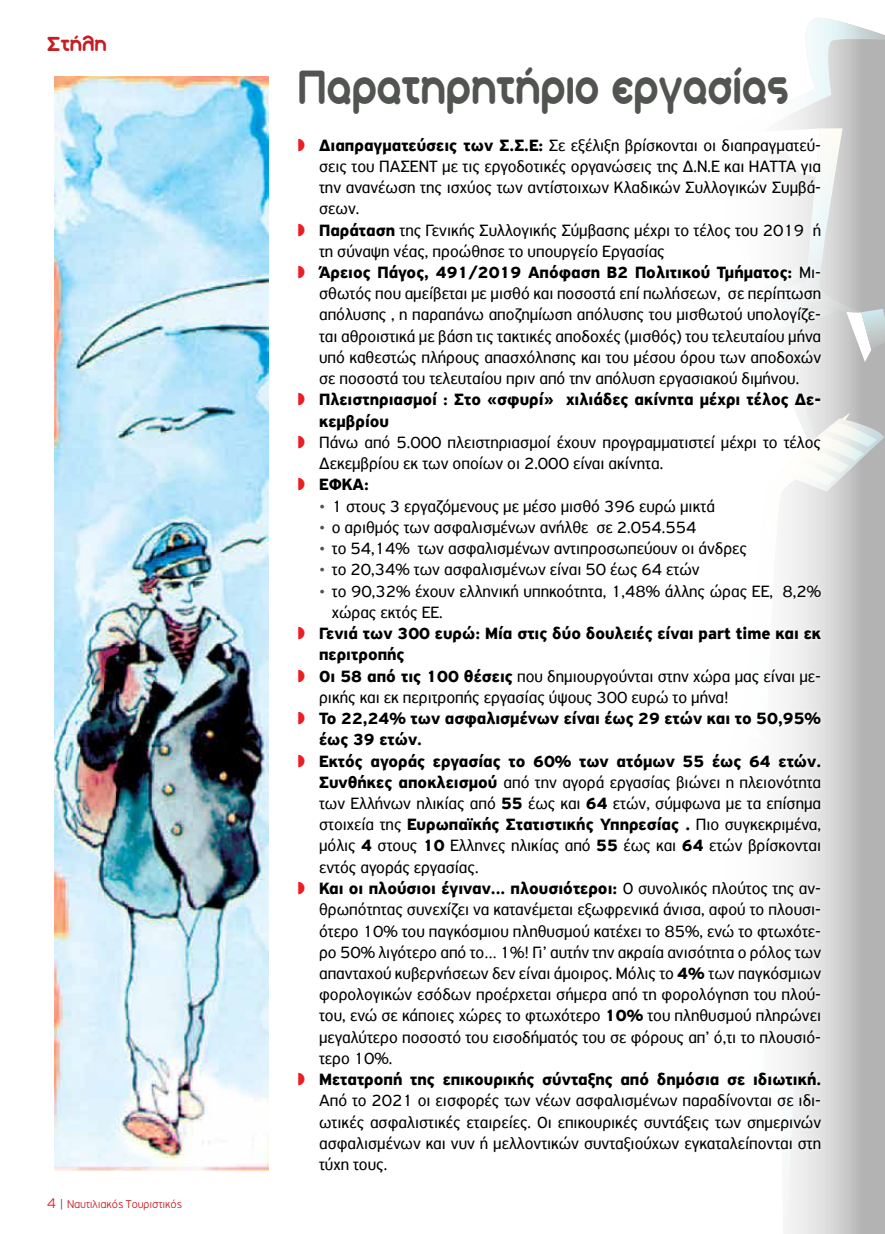
<style>
.page{position:relative;width:885px;height:1234px;background:#fff}
.page>*{position:absolute;margin:0;border:0;box-sizing:border-box;transform-origin:0 0}
.t1{font:52.2px "Aka Acid GR Soft Ice Cream";letter-spacing:.01em;color:#525451;scale:.83 1}
.t2{font:22.05px "Aka Acid GR Soft Ice Cream";letter-spacing:.01em;color:#c61d23;scale:.95 1}
.t3{font:17.25px/21.3px "PF Highway Sans Pro";color:#000}
.t4{font:700 17.25px/21.3px "PF Highway Sans Pro";color:#000}
.t5{font:300 12px "PF Highway Gothic";letter-spacing:-.01em;color:#c61d23}
.s1{font-size:15px;color:#ed1d24}
.s2{color:#525451}
.s3{font-weight:700}
</style>
<div class="page">
<svg style="left:793px;top:17px;width:91px;height:1216px;background:#bbb"></svg>
<svg style="left:825px;top:491px;width:25px;height:625px;background:#d2d2d2"></svg>
<svg style="left:793px;top:18px;width:91px;height:473px;background:#cbcdcd"></svg>
<svg style="left:784px;top:1176px;width:9px;height:57px"></svg>
<img style="left:55px;top:77px;width:213px;height:1092px">
<div style="left:294px;top:63px;width:531px;height:1113px;background:#fff"></div>
<p class="t2" style="left:47px;top:32px;width:64px">Στήλη</p>
<p class="t5" style="left:47px;top:1197px;width:137px"><span class="s1">4</span> <span class="s2">|</span> Ναυτιλιακός Τουριστικός</p>
<h1 class="t1" style="left:298px;top:61px;width:592px">Παρατηρητήριο εργασίας</h1>
<p class="t3" style="left:319px;top:134px;width:503px"><span class="s3">Διαπραγματεύσεις των Σ.Σ.Ε:</span> Σε εξέλιξη βρίσκονται οι διαπραγματεύ&shy;σεις του ΠΑΣΕΝΤ με τις εργοδοτικές οργανώσεις της Δ.Ν.Ε και ΗΑΤΤΑ για την ανανέωση της ισχύος των αντίστοιχων Κλαδικών Συλλογικών Συμβά&shy;σεων.<br><span class="s3">Παράταση</span> της Γενικής Συλλογικής Σύμβασης μέχρι το τέλος του 2019 ή τη σύναψη νέας, προώθησε το υπουργείο Εργασίας<br><span class="s3">Άρειος Πάγος, 491/2019 Απόφαση Β2 Πολιτικού Τμήματος:</span> Μι&shy;σθωτός που αμείβεται με μισθό και ποσοστά επί πωλήσεων, σε περίπτωση απόλυσης , η παραπάνω αποζημίωση απόλυσης του μισθωτού υπολογίζε&shy;ται αθροιστικά με βάση τις τακτικές αποδοχές (μισθός) του τελευταίου μήνα υπό καθεστώς πλήρους απασχόλησης και του μέσου όρου των αποδοχών σε ποσοστά του τελευταίου πριν από την απόλυση εργασιακού διμήνου.</p>
<p class="t4" style="left:319px;top:389px;width:503px">Πλειστηριασμοί : Στο «σφυρί» χιλιάδες ακίνητα μέχρι τέλος Δε&shy;κεμβρίου</p>
<p class="t3" style="left:319px;top:431px;width:503px">Πάνω από 5.000 πλειστηριασμοί έχουν προγραμματιστεί μέχρι το τέλος<br>Δεκεμβρίου εκ των οποίων οι 2.000 είναι ακίνητα.</p>
<p class="t4" style="left:319px;top:474px;width:51px">ΕΦΚΑ:</p>
<p class="t3" style="left:319px;top:495px;width:397px"><span class="s2">•</span> 1 στους 3 εργαζόμενους με μέσο μισθό 396 ευρώ μικτά</p>
<p class="t3" style="left:319px;top:516px;width:379px"><span class="s2">•</span> ο αριθμός των ασφαλισμένων ανήλθε σε 2.054.554</p>
<p class="t3" style="left:319px;top:537px;width:429px"><span class="s2">•</span> το 54,14% των ασφαλισμένων αντιπροσωπεύουν οι άνδρες</p>
<p class="t3" style="left:319px;top:559px;width:382px"><span class="s2">•</span> το 20,34% των ασφαλισμένων είναι 50 έως 64 ετών</p>
<p class="t3" style="left:332px;top:580px;width:490px;text-indent:-13px"><span class="s2">•</span> το 90,32% έχουν ελληνική υπηκοότητα, 1,48% άλλης ώρας ΕΕ, 8,2% χώρας εκτός ΕΕ.</p>
<p class="t3" style="left:319px;top:622px;width:503px"><span class="s3">Γενιά των 300 ευρώ: Μία στις δύο δουλειές είναι part time και εκ περιτροπής<br>Οι 58 από τις 100 θέσεις</span> που δημιουργούνται στην χώρα μας είναι με&shy;ρικής και εκ περιτροπής εργασίας ύψους 300 ευρώ το μήνα!</p>
<p class="t3" style="left:319px;top:707px;width:503px"><span class="s3">Το 22,24% των ασφαλισμένων είναι έως 29 ετών και το 50,95% έως 39 ετών.<br>Εκτός αγοράς εργασίας το 60% των ατόμων 55 έως 64 ετών.<br>Συνθήκες αποκλεισμού</span> από την αγορά εργασίας βιώνει η πλειονότητα των Ελλήνων ηλικίας από <span class="s3">55</span> έως και <span class="s3">64</span> ετών, σύμφωνα με τα επίσημα στοιχεία της <span class="s3">Ευρωπαϊκής Στατιστικής Υπηρεσίας .</span> Πιο συγκεκριμένα, μόλις <span class="s3">4</span> στους <span class="s3">10</span> Ελληνες ηλικίας από <span class="s3">55</span> έως και <span class="s3">64</span> ετών βρίσκονται εντός αγοράς εργασίας.<br><span class="s3">Και οι πλούσιοι έγιναν... πλουσιότεροι:</span> Ο συνολικός πλούτος της αν&shy;θρωπότητας συνεχίζει να κατανέμεται εξωφρενικά άνισα, αφού το πλουσι&shy;ότερο 10% του παγκόσμιου πληθυσμού κατέχει το 85%, ενώ το φτωχότε&shy;ρο 50% λιγότερο από το… 1%! Γι’ αυτήν την ακραία ανισότητα ο ρόλος των απανταχού κυβερνήσεων δεν είναι άμοιρος. Μόλις το <span class="s3">4%</span> των παγκόσμιων φορολογικών εσόδων προέρχεται σήμερα από τη φορολόγηση του πλού&shy;του, ενώ σε κάποιες χώρες το φτωχότερο <span class="s3">10%</span> του πληθυσμού πληρώνει μεγαλύτερο ποσοστό του εισοδήματός του σε φόρους απ’ ό,τι το πλουσιό&shy;τερο 10%.</p>
<p class="t4" style="left:319px;top:1069px;width:503px">Μετατροπή της επικουρικής σύνταξης από δημόσια σε ιδιωτική.</p>
<p class="t3" style="left:319px;top:1089px;width:503px;text-align:justify">Από το 2021 οι εισφορές των νέων ασφαλισμένων παραδίνονται σε ιδι&shy;ωτικές ασφαλιστικές εταιρείες. Οι επικουρικές συντάξεις των σημερινών ασφαλισμένων και νυν ή μελλοντικών συνταξιούχων εγκαταλείπονται στη τύχη τους.</p>
</div>
